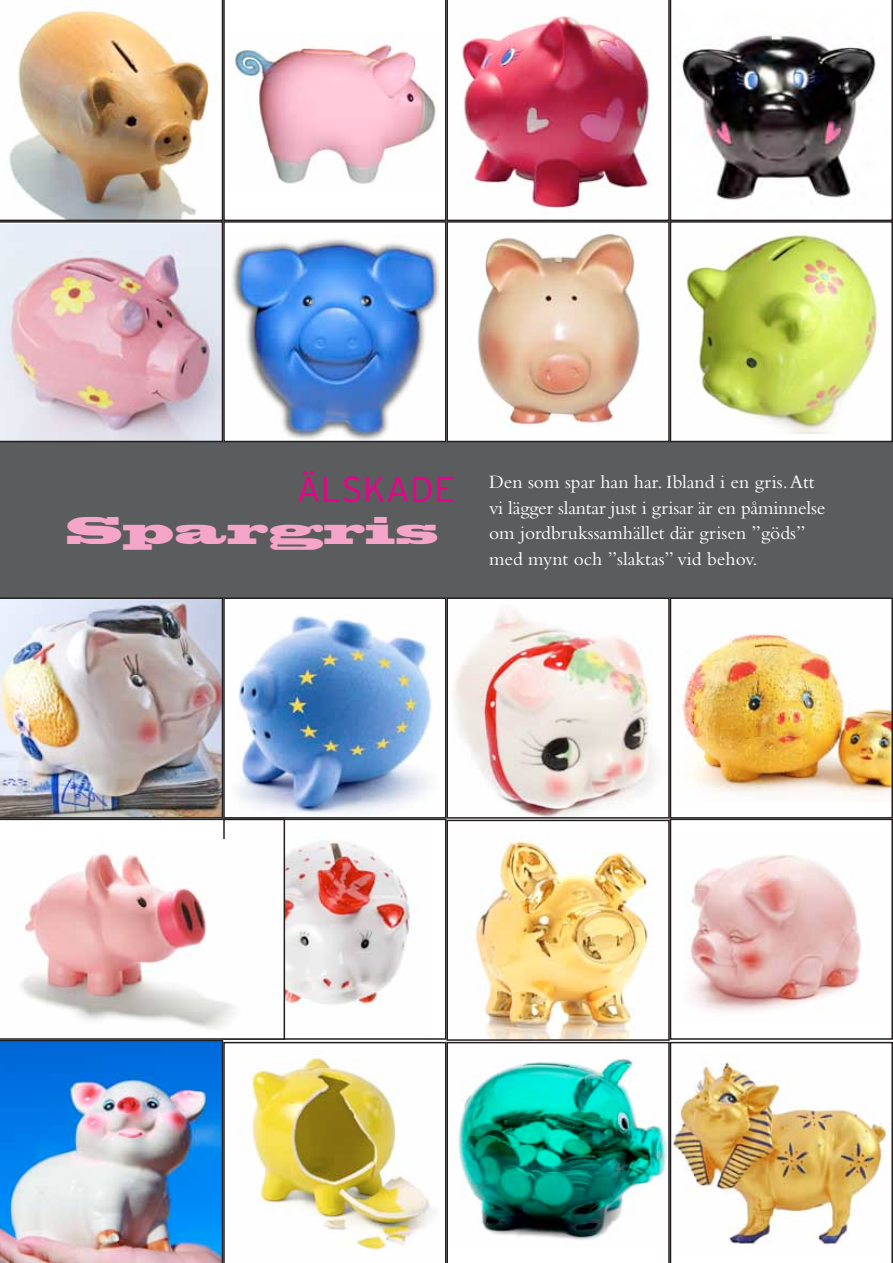
<style>
.page{position:relative;width:893px;height:1263px;background:#fff}
.page>*{position:absolute;margin:0;border:0;box-sizing:border-box;transform-origin:0 0}
.t1{font:36px "Blackoak Std";color:#f5a6c8}
.t2{font:300 36px "Interstate";color:#ec008c}
.t3{font:19.5px/25.3px "Bembo";color:#fff}
</style>
<div class="page">
<div style="left:0;top:442px;width:893px;height:155px;background:#5b5c5e"></div>
<img style="left:0;top:0;width:223px;height:221px">
<svg style="left:223px;top:0;width:223px;height:221px"></svg>
<img style="left:446px;top:0;width:224px;height:221px">
<svg style="left:670px;top:0;width:223px;height:221px"></svg>
<img style="left:0;top:221px;width:223px;height:221px">
<img style="left:232px;top:236px;width:208px;height:203px">
<div style="left:223px;top:221px;width:223px;height:221px;border:2px solid #231f20"></div>
<img style="left:478px;top:234px;width:162px;height:193px">
<div style="left:446px;top:221px;width:224px;height:221px;border:2px solid #231f20"></div>
<img style="left:686px;top:230px;width:192px;height:203px">
<div style="left:670px;top:221px;width:223px;height:221px;border:2px solid #231f20"></div>
<img style="left:670px;top:1042px;width:223px;height:221px">
<img style="left:285px;top:822px;width:130px;height:215px">
<div style="left:223px;top:819px;width:223px;height:221px;border:2px solid #231f20"></div>
<img style="left:475px;top:836px;width:176px;height:202px">
<div style="left:446px;top:820px;width:224px;height:221px;border:2px solid #231f20"></div>
<img style="left:686px;top:855px;width:175px;height:157px">
<div style="left:670px;top:819px;width:223px;height:221px;border:2px solid #231f20"></div>
<img style="left:223px;top:1042px;width:223px;height:221px">
<img style="left:446px;top:1042px;width:224px;height:221px">
<svg style="left:0;top:819px;width:285px;height:221px"></svg>
<img style="left:0;top:597px;width:223px;height:222px">
<img style="left:238px;top:610px;width:417px;height:206px">
<div style="left:223px;top:597px;width:223px;height:222px;border:2px solid #231f20"></div>
<div style="left:446px;top:597px;width:224px;height:222px;border:2px solid #231f20"></div>
<img style="left:682px;top:632px;width:208px;height:170px">
<div style="left:670px;top:597px;width:223px;height:222px;border:2px solid #231f20"></div>
<img style="left:0;top:1040px;width:223px;height:223px">
<h1 class="t2" style="left:296px;top:469px;width:160px">ÄLSKADE</h1>
<h1 class="t1" style="left:65px;top:506px;width:375px">Spargris</h1>
<p class="t3" style="left:489px;top:469px;width:338px">Den som spar han har. Ibland i en gris. Att vi lägger slantar just i grisar är en påminnelse om jordbrukssamhället där grisen ”göds”</p>
<p class="t3" style="left:489px;top:545px;width:270px">med mynt och ”slaktas” vid behov.</p>
</div>
